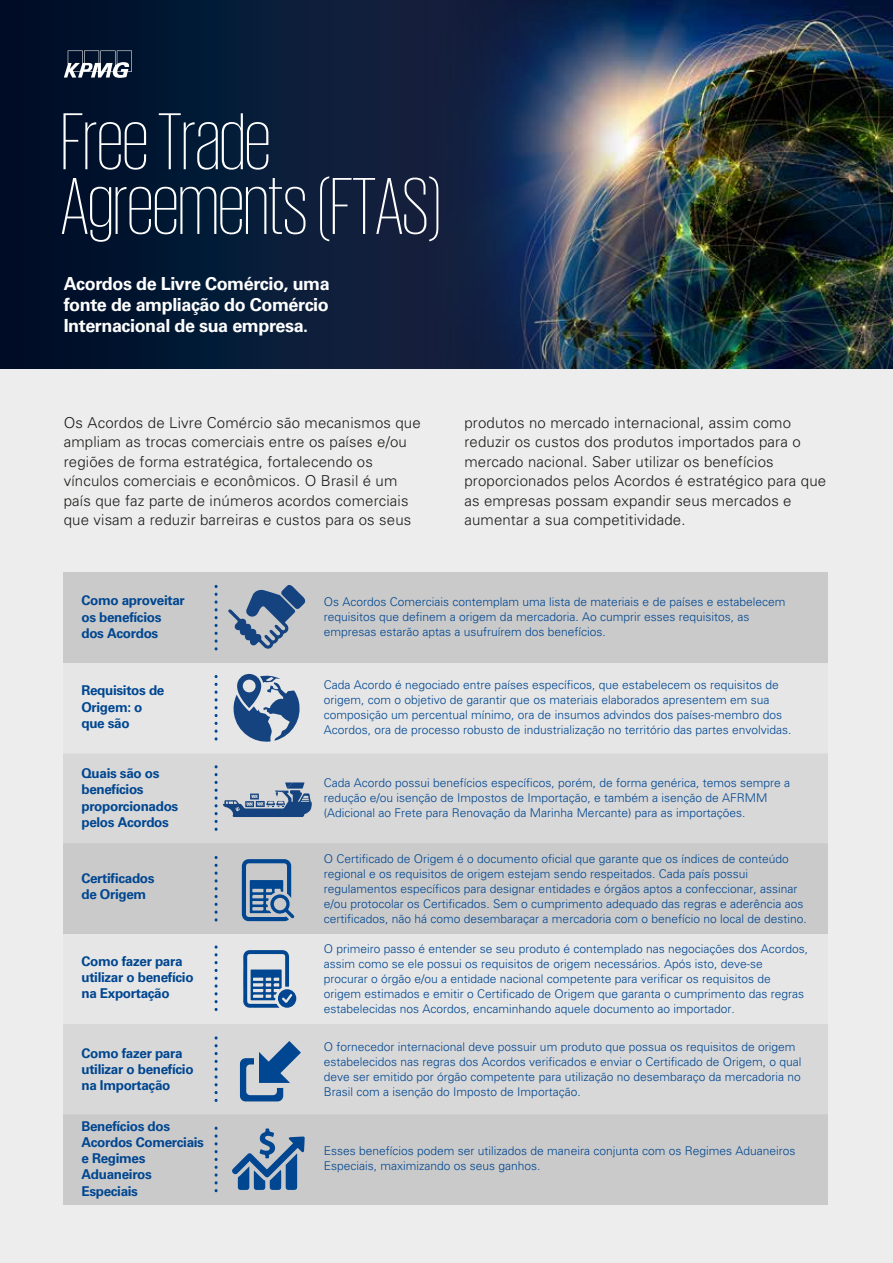
<style>
.page{position:relative;width:893px;height:1263px;background:#fff}
.page>*{position:absolute;margin:0;border:0;box-sizing:border-box;transform-origin:0 0}
.t1{font:200 82.5px/64.7px "KPMG";letter-spacing:-.01em;color:#fff}
.t2{font:700 18px/21px "Univers LT Std";letter-spacing:-.025em;color:#fff;text-align:justify}
.t3{font:700 18px "Univers LT Std";letter-spacing:-.025em;color:#1d1d1b}
.t4{font:300 15px/19.5px "Univers LT Std";letter-spacing:.01em;color:#1d1d1b}
.t5{font:700 13.5px/16.2px "Univers LT Std";letter-spacing:-.025em;color:#004690}
.t6{font:300 12px/15px "Univers LT Std";color:#004690}
</style>
<div class="page">
<img style="left:627px;top:0;width:266px;height:369px">
<svg style="left:0;top:0;width:627px;height:369px;background:#11223e"></svg>
<svg style="left:64px;top:51px;width:68px;height:27px"></svg>
<div style="left:0;top:369px;width:893px;height:894px;background:#ededed"></div>
<div style="left:64px;top:1114px;width:764px;height:90px;background:#cacaca"></div>
<div style="left:64px;top:1024px;width:764px;height:90px;background:#d8d8d8"></div>
<div style="left:64px;top:934px;width:764px;height:90px;background:#e3e3e3"></div>
<div style="left:64px;top:843px;width:764px;height:91px;background:#cacaca"></div>
<div style="left:64px;top:753px;width:764px;height:90px;background:#d8d8d8"></div>
<div style="left:64px;top:663px;width:764px;height:90px;background:#e3e3e3"></div>
<div style="left:64px;top:573px;width:764px;height:90px;background:#cacaca"></div>
<svg style="left:228px;top:585px;width:77px;height:64px"></svg>
<svg style="left:215px;top:586px;width:3px;height:64px"></svg>
<svg style="left:215px;top:676px;width:3px;height:64px"></svg>
<svg style="left:215px;top:857px;width:3px;height:64px"></svg>
<svg style="left:215px;top:947px;width:3px;height:63px"></svg>
<svg style="left:215px;top:1038px;width:3px;height:63px"></svg>
<svg style="left:215px;top:1128px;width:3px;height:64px"></svg>
<svg style="left:233px;top:673px;width:67px;height:69px"></svg>
<svg style="left:215px;top:767px;width:97px;height:63px"></svg>
<svg style="left:242px;top:859px;width:52px;height:62px"></svg>
<svg style="left:243px;top:950px;width:53px;height:58px"></svg>
<svg style="left:240px;top:1041px;width:61px;height:60px"></svg>
<svg style="left:232px;top:1128px;width:73px;height:62px"></svg>
<h1 class="t1" style="left:61px;top:107px;width:382px">Free Trade<br>Agreements (FTAS)</h1>
<h2 class="t2" style="left:64px;top:273px;width:268px">Acordos de Livre Comércio, uma fonte de ampliação do Comércio Internacional de sua empresa.</h2>
<p class="t4" style="left:64px;top:413px;width:359px">Os Acordos de Livre Comércio são mecanismos que</p>
<h2 class="t3" style="left:144px;top:416px;width:110px">Lorem ipsum</h2>
<p class="t4" style="left:64px;top:432px;width:349px">ampliam as trocas comerciais entre os países e/ou regiões de forma estratégica, fortalecendo os vínculos comerciais e econômicos. O Brasil é um país que faz parte de inúmeros acordos comerciais que visam a reduzir barreiras e custos para os seus</p>
<p class="t4" style="left:464px;top:413px;width:363px">produtos no mercado internacional, assim como reduzir os custos dos produtos importados para o mercado nacional. Saber utilizar os benefícios proporcionados pelos Acordos é estratégico para que as empresas possam expandir seus mercados e aumentar a sua competitividade.</p>
<p class="t5" style="left:81px;top:593px;width:105px">Como aproveitar os benefícios dos Acordos</p>
<p class="t5" style="left:81px;top:683px;width:84px">Requisitos de<br>Origem: o que são</p>
<p class="t5" style="left:81px;top:765px;width:98px">Quais são os benefícios proporcionados pelos Acordos</p>
<p class="t5" style="left:81px;top:870px;width:75px">Certificados de Origem</p>
<p class="t5" style="left:81px;top:953px;width:114px">Como fazer para utilizar o benefício na Exportação</p>
<p class="t5" style="left:81px;top:1045px;width:114px">Como fazer para utilizar o benefício na Importação</p>
<p class="t5" style="left:81px;top:1118px;width:124px">Benefícios dos<br>Acordos Comerciais e Regimes<br>Aduaneiros<br>Especiais</p>
<p class="t6" style="left:324px;top:594px;width:463px">Os Acordos Comerciais contemplam uma lista de materiais e de países e estabelecem requisitos que definem a origem da mercadoria. Ao cumprir esses requisitos, as empresas estarão aptas a usufruírem dos benefícios.</p>
<p class="t6" style="left:324px;top:677px;width:469px">Cada Acordo é negociado entre países específicos, que estabelecem os requisitos de origem, com o objetivo de garantir que os materiais elaborados apresentem em sua composição um percentual mínimo, ora de insumos advindos dos países-membro dos Acordos, ora de processo robusto de industrialização no território das partes envolvidas.</p>
<p class="t6" style="left:324px;top:775px;width:468px">Cada Acordo possui benefícios específicos, porém, de forma genérica, temos sempre a redução e/ou isenção de Impostos de Importação, e também a isenção de AFRMM (Adicional ao Frete para Renovação da Marinha Mercante) para as importações.</p>
<p class="t6" style="left:324px;top:851px;width:484px">O Certificado de Origem é o documento oficial que garante que os índices de conteúdo regional e os requisitos de origem estejam sendo respeitados. Cada país possui regulamentos específicos para designar entidades e órgãos aptos a confeccionar, assinar e/ou protocolar os Certificados. Sem o cumprimento adequado das regras e aderência aos certificados, não há como desembaraçar a mercadoria com o benefício no local de destino.</p>
<p class="t6" style="left:324px;top:941px;width:486px">O primeiro passo é entender se seu produto é contemplado nas negociações dos Acordos, assim como se ele possui os requisitos de origem necessários. Após isto, deve-se procurar o órgão e/ou a entidade nacional competente para verificar os requisitos de origem estimados e emitir o Certificado de Origem que garanta o cumprimento das regras estabelecidas nos Acordos, encaminhando aquele documento ao importador.</p>
<p class="t6" style="left:324px;top:1039px;width:479px">O fornecedor internacional deve possuir um produto que possua os requisitos de origem estabelecidos nas regras dos Acordos verificados e enviar o Certificado de Origem, o qual deve ser emitido por órgão competente para utilização no desembaraço da mercadoria no Brasil com a isenção do Imposto de Importação.</p>
<p class="t6" style="left:324px;top:1143px;width:473px">Esses benefícios podem ser utilizados de maneira conjunta com os Regimes Aduaneiros<br>Especiais, maximizando os seus ganhos.</p>
</div>
